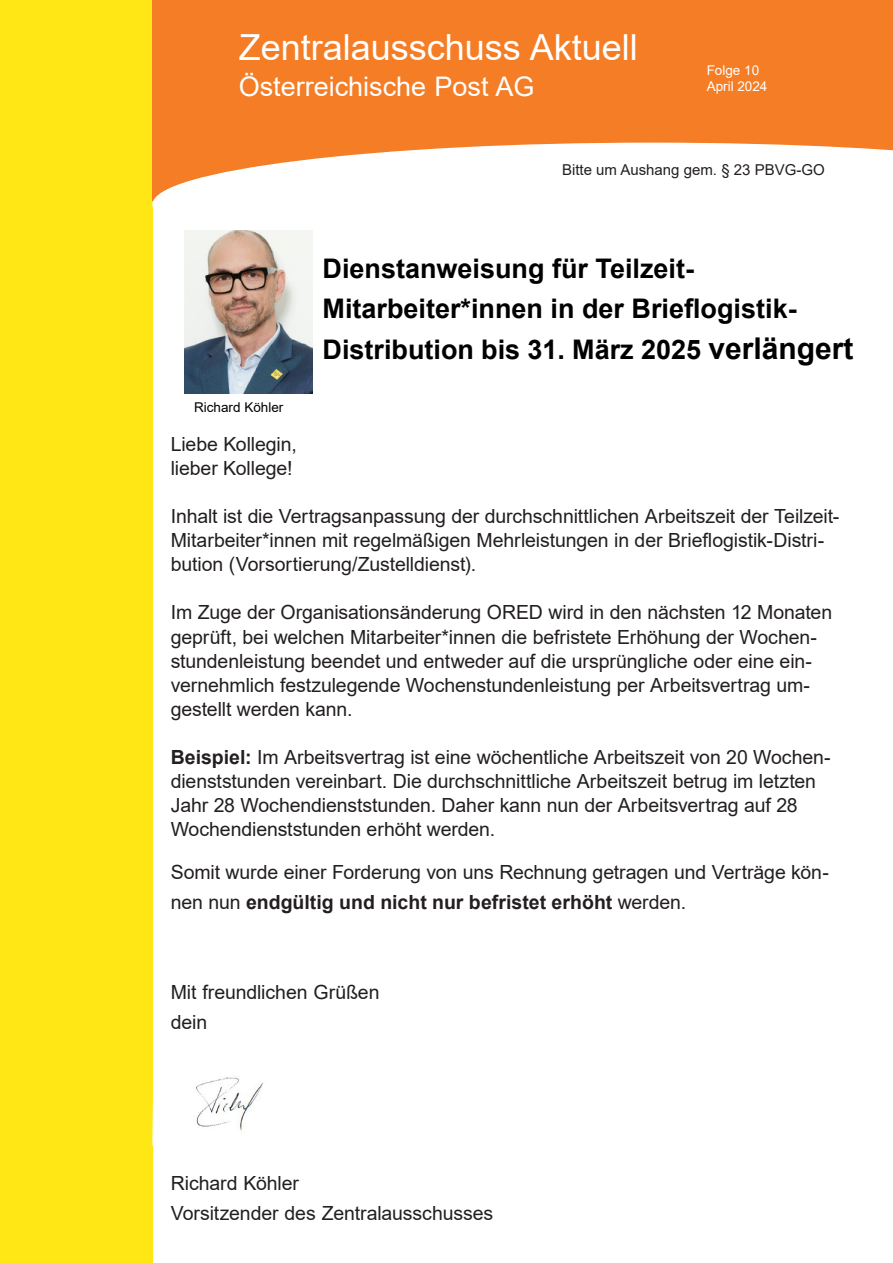
<style>
.page{position:relative;width:893px;height:1263px;background:#fff}
.page>*{position:absolute;margin:0;border:0;box-sizing:border-box;transform-origin:0 0}
.t1{font:36px "Arial";color:#fff}
.Absatz{font:700 27px/40.5px "Arial";color:#000}
.t2{font:27px "Arial";color:#fff}
.t3{font:19.5px/24px "Arial";letter-spacing:-.005em;color:#231f20}
.t4{font:15px "Arial";color:#231f20}
.t5{font:13.5px "Arial";color:#fff}
.t6{font:13.5px "Arial";color:#000}
.s1{font-size:30px}
.s2{font-weight:700}
</style>
<div class="page">
<div style="left:0;top:0;width:152px;height:1263px;background:#ffe716"></div>
<img style="left:152px;top:1055px;width:112px;height:90px">
<div style="left:152px;top:0;width:741px;height:200px;background:#f47d25"></div>
<svg style="left:152px;top:143px;width:741px;height:124px"></svg>
<img style="left:184px;top:231px;width:128px;height:162px">
<p class="t1" style="left:239px;top:22px;width:401px">Zentralausschuss Aktuell</p>
<p class="t2" style="left:239px;top:68px;width:297px">Österreichische Post AG</p>
<p class="t5" style="left:707px;top:61px;width:54px">Folge 10</p>
<p class="t5" style="left:707px;top:77px;width:62px">April 2024</p>
<p class="t4" style="left:562px;top:160px;width:264px">Bitte um Aushang gem. § 23 PBVG-GO</p>
<p class="t6" style="left:194px;top:398px;width:91px">Richard Köhler</p>
<p class="Absatz" style="left:323px;top:249px;width:532px">Dienstanweisung für Teilzeit-<br>Mitarbeiter*innen in der Brieflogistik-<br>Distribution bis 31. März 2025 <span class="s1">verlängert</span></p>
<p class="t3" style="left:171px;top:432px;width:128px">Liebe Kollegin,</p>
<p class="t3" style="left:171px;top:456px;width:123px">lieber Kollege!</p>
<p class="t3" style="left:171px;top:504px;width:670px">Inhalt ist die Vertragsanpassung der durchschnittlichen Arbeitszeit der Teilzeit-<br>Mitarbeiter*innen mit regelmäßigen Mehrleistungen in der Brieflogistik-Distri&shy;bution (Vorsortierung/Zustelldienst).</p>
<p class="t3" style="left:171px;top:600px;width:663px">Im Zuge der Organisationsänderung ORED wird in den nächsten 12 Monaten geprüft, bei welchen Mitarbeiter*innen die befristete Erhöhung der Wochen&shy;stundenleistung beendet und entweder auf die ursprüngliche oder eine ein&shy;vernehmlich festzulegende Wochenstundenleistung per Arbeitsvertrag um&shy;gestellt werden kann.</p>
<p class="t3" style="left:171px;top:744px;width:662px"><span class="s2">Beispiel:</span> Im Arbeitsvertrag ist eine wöchentliche Arbeitszeit von 20 Wochen&shy;dienststunden vereinbart. Die durchschnittliche Arbeitszeit betrug im letzten Jahr 28 Wochendienststunden. Daher kann nun der Arbeitsvertrag auf 28<br>Wochendienststunden erhöht werden.</p>
<p class="t3" style="left:171px;top:857px;width:660px;line-height:30px">Somit wurde einer Forderung von uns Rechnung getragen und Verträge kön&shy;nen nun <span class="s2">endgültig und nicht nur befristet erhöht</span> werden.</p>
<p class="t3" style="left:171px;top:980px;width:210px">Mit freundlichen Grüßen</p>
<p class="t3" style="left:171px;top:1010px;width:38px">dein</p>
<p class="t3" style="left:171px;top:1170px;width:130px">Richard Köhler</p>
<p class="t3" style="left:171px;top:1200px;width:324px">Vorsitzender des Zentralausschusses</p>
</div>
